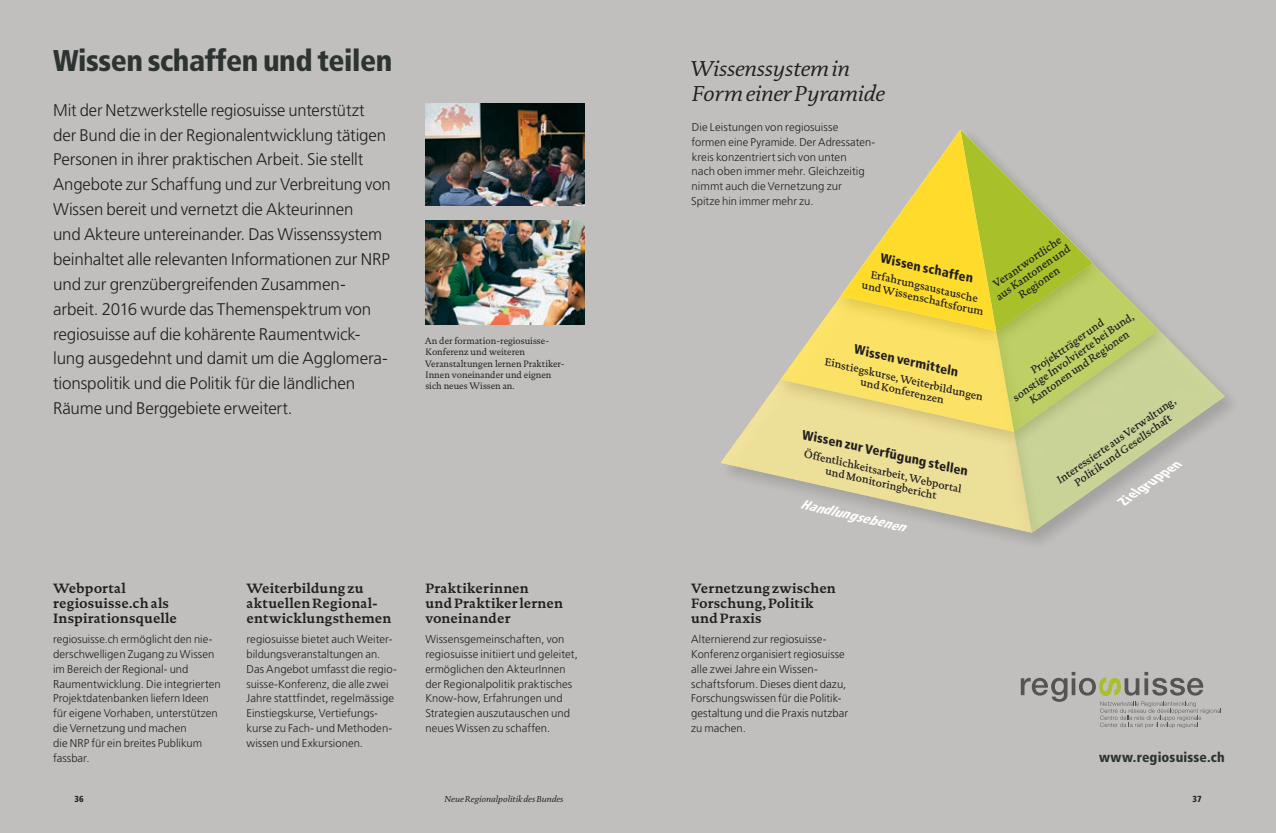
<style>
.page{position:relative;width:1276px;height:833px;background:#fff}
.page>*{position:absolute;margin:0;border:0;box-sizing:border-box;transform-origin:0 0}
.t1{font:900 condensed 30px "Frutiger LT Std";letter-spacing:-.015em;color:#2d3330}
.t2{font:italic 21.88px/24.9px "DTL Documenta TOT";letter-spacing:-.005em;color:#231f20}
.t3{font:300 16.88px/24.9px "Frutiger LT Std";letter-spacing:-.01em;color:#231f20}
.t4{font:700 13.75px/14.9px "DTL Documenta TOT";letter-spacing:.01em;color:#231f20}
.t5{font:900 condensed 13.75px "Frutiger LT Std";letter-spacing:.015em;color:#2d3330}
.t6{font:900 condensed 13.12px "Frutiger LT Std";color:#231f20}
.t7{font:italic 900 condensed 13.12px "Frutiger LT Std";color:#fff}
.t8{font:italic 900 condensed 13px "Frutiger LT Std";color:#fff}
.t9{font:300 11.25px/14.9px "Frutiger LT Std";letter-spacing:.005em;color:#231f20}
.t10{font:500 10.75px/11.9px "DTL Documenta TOT";color:#231f20;text-align:center}
.t11{font:500 10.62px/11.9px "DTL Documenta TOT";color:#231f20;text-align:center}
.t12{font:9.38px/11.2px "DTL Documenta TOT";color:#231f20}
.t13{font:italic 8.75px "DTL Documenta TOT";color:#231f20}
.t14{font:900 condensed 8.75px "Frutiger LT Std";color:#231f20}
</style>
<div class="page">
<div style="left:0;top:0;width:638px;height:833px;background:#c1bfbe"></div>
<div style="left:638px;top:0;width:638px;height:833px;background:#c1bfbe"></div>
<img style="left:425px;top:104px;width:160px;height:101px">
<img style="left:425px;top:220px;width:160px;height:104px">
<svg style="left:1032px;top:330px;width:193px;height:203px"></svg>
<svg style="left:720px;top:380px;width:312px;height:153px;fill:#ecdf98"></svg>
<svg style="left:780px;top:130px;width:379px;height:302px"></svg>
<svg style="left:1020px;top:672px;width:201px;height:56px"></svg>
<h1 class="t1" style="left:53px;top:43px;width:341px">Wissen schaffen und teilen</h1>
<p class="t3" style="left:53px;top:98px;width:339px">Mit der Netzwerkstelle regiosuisse unterstützt der Bund die in der Regionalentwicklung tätigen Personen in ihrer praktischen Arbeit. Sie stellt Angebote zur Schaffung und zur Verbreitung von Wissen bereit und vernetzt die Akteurinnen<br>und Akteure untereinander. Das Wissenssystem beinhaltet alle relevanten Informationen zur NRP und zur grenzübergreifenden Zusammen&shy;arbeit. 2016 wurde das Themenspektrum von regiosuisse auf die kohärente Raumentwick&shy;lung ausgedehnt und damit um die Agglo mera&shy;tions politik und die Politik für die ländlichen Räume und Berggebiete erweitert.</p>
<p class="t12" style="left:425px;top:335px;width:141px">An der formation-regiosuisse-<br>Konferenz und weiteren<br>Veranstaltungen lernen Praktiker-<br>Innen voneinander und eignen sich neues Wissen an.</p>
<h6 class="t4" style="left:53px;top:580px;width:125px">Webportal regiosuisse.ch als<br>Inspirationsquelle</h6>
<p class="t9" style="left:53px;top:631px;width:169px">regiosuisse.ch ermöglicht den nie&shy;derschwelligen Zugang zu Wissen im Bereich der Regional- und<br>Raumentwicklung. Die integrierten<br>Projektdatenbanken liefern Ideen für eigene Vorhaben, unterstützen die Vernetzung und machen<br>die NRP für ein breites Publikum fassbar.</p>
<h6 class="t4" style="left:246px;top:580px;width:146px">Weiterbildung zu aktuellen Regional&shy;entwicklungsthemen</h6>
<p class="t9" style="left:246px;top:631px;width:152px">regiosuisse bietet auch Weiter&shy;bildungsveranstaltungen an.<br>Das Angebot umfasst die regio&shy;suisse-Konferenz, die alle zwei<br>Jahre stattfindet, regelmässige<br>Einstiegskurse, Vertiefungs&shy;kurse zu Fach- und Methoden&shy;wissen und Exkursionen.</p>
<h6 class="t4" style="left:425px;top:580px;width:139px">Praktikerinnen<br>und Praktiker lernen voneinander</h6>
<p class="t9" style="left:425px;top:631px;width:154px">Wissensgemeinschaften, von regio suisse initiiert und geleitet, ermöglichen den AkteurInnen der Regionalpolitik praktisches<br>Know-how, Erfahrungen und<br>Strategien auszutauschen und neues Wissen zu schaffen.</p>
<h3 class="t2" style="left:691px;top:56px;width:195px">Wissenssystem in<br>Form einer Pyramide</h3>
<p class="t9" style="left:691px;top:119px;width:185px">Die Leistungen von regiosuisse formen eine Pyramide. Der Adressaten&shy;kreis konzentriert sich von unten<br>nach oben immer mehr. Gleichzeitig nimmt auch die Vernetzung zur<br>Spitze hin immer mehr zu.</p>
<p class="t6" style="left:883px;top:250px;width:96px;rotate:13deg">Wissen schaffen</p>
<p class="t10" style="left:866px;top:267px;width:126px;rotate:13deg">Erfahrungsaustausche und Wissenschaftsforum</p>
<p class="t6" style="left:857px;top:341px;width:108px;rotate:13deg">Wissen vermitteln</p>
<p class="t10" style="left:826px;top:355px;width:163px;rotate:13deg">Einstiegskurse, Weiterbildungen und Konferenzen</p>
<p class="t6" style="left:805px;top:426px;width:171px;rotate:13deg">Wissen zur Verfügung stellen</p>
<p class="t10" style="left:805px;top:447px;width:163px;rotate:13deg">Öffentlichkeitsarbeit, Webportal und Monitoringbericht</p>
<p class="t7" style="left:802px;top:496px;width:108px;rotate:13deg">Handlungsebenen</p>
<p class="t11" style="left:986px;top:283px;width:89px;rotate:-35deg">Verantwortliche aus Kantonen und<br>Regionen</p>
<p class="t11" style="left:1003px;top:384px;width:147px;rotate:-35deg">Projektträger und<br>sonstige Involvierte bei Bund,<br>Kantonen und Regionen</p>
<p class="t11" style="left:1054px;top:476px;width:144px;rotate:-35deg">Interessierte aus Verwaltung,<br>Politik und Gesellschaft</p>
<p class="t8" style="left:1117px;top:495px;width:73px;rotate:-35deg">Zielgruppen</p>
<h6 class="t4" style="left:691px;top:580px;width:146px">Vernetzung zwischen<br>Forschung, Politik und Praxis</h6>
<p class="t9" style="left:691px;top:631px;width:159px">Alternierend zur regiosuisse-<br>Konferenz organisiert regiosuisse alle zwei Jahre ein Wissen&shy;schaftsforum. Dieses dient dazu,<br>Forschungswissen für die Politik&shy;gestaltung und die Praxis nutzbar zu machen.</p>
<p class="t5" style="left:1099px;top:749px;width:127px">www.regiosuisse.ch</p>
<p class="t14" style="left:74px;top:793px;width:11px">36</p>
<p class="t13" style="left:444px;top:793px;width:120px">Neue Regionalpolitik des Bundes</p>
<p class="t14" style="left:1192px;top:793px;width:11px">37</p>
</div>
